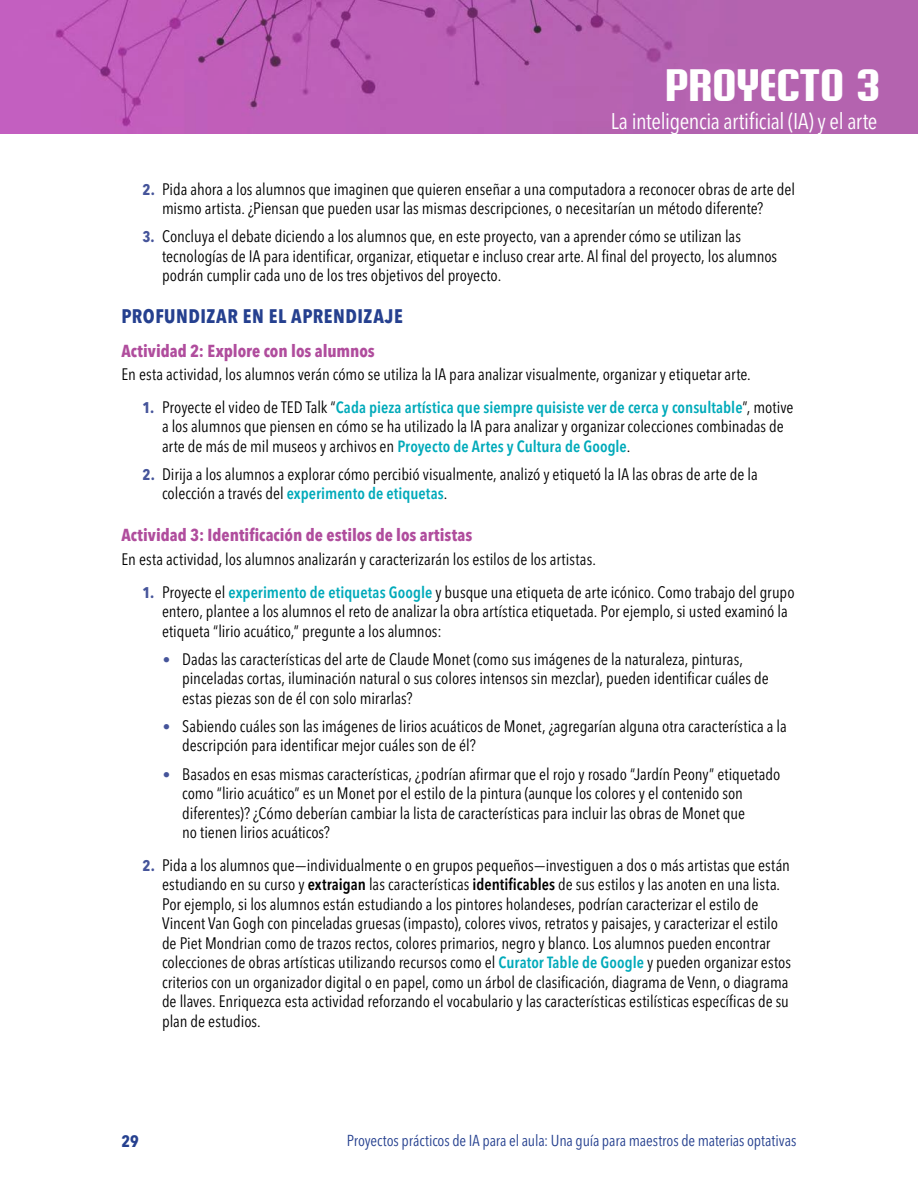
<style>
.page{position:relative;width:918px;height:1188px;background:#fff}
.page>*{position:absolute;margin:0;border:0;box-sizing:border-box;transform-origin:0 0}
.t1{font:700 45px "Briem Akademi Std";letter-spacing:-.005em;color:#fff}
.t2{font:condensed 22.5px "Avenir Next LT Pro";letter-spacing:-.015em;color:#fff}
.t3{font:700 condensed 19.5px "Avenir Next LT Pro";letter-spacing:.025em;color:#25408f}
.t4{font:700 condensed 17.25px "Avenir Next LT Pro";color:#b04d9d}
.t5{font:condensed 16.5px/19.5px "Avenir Next LT Pro";color:#000}
.t6{font:700 condensed 16.5px "Avenir Next LT Pro";color:#25408f}
.t7{font:600 condensed 16.2px "Avenir Next LT Pro";color:#00aaba}
.t8{font:condensed 15.75px "Avenir Next LT Pro";letter-spacing:-.005em;color:#25408f}
.s1{font-weight:700;font-size:15.3px;color:#45549a}
.s2{font-weight:400;font-size:16.5px;color:#000}
.s3{font-weight:600;font-size:16.2px;color:#00aaba}
.s4{font-size:15px;color:#45549a}
.s5{font-weight:600;font-size:16.2px}
</style>
<div class="page">
<img style="left:0;top:0;width:918px;height:134px">
<h1 class="t1" style="left:665px;top:60px;width:217px">PROYECTO 3</h1>
<h2 class="t2" style="left:611px;top:107px;width:268px">La inteligencia artificial (IA) y el arte</h2>
<p class="t5" style="left:162px;top:179px;width:635px;text-indent:-19px"><span class="s1">2.</span> Pida ahora a los alumnos que imaginen que quieren enseñar a una computadora a reconocer obras de arte del mismo artista. ¿Piensan que pueden usar las mismas descripciones, o necesitarían un método diferente?</p>
<p class="t5" style="left:162px;top:227px;width:617px;text-indent:-19px"><span class="s1">3.</span> Concluya el debate diciendo a los alumnos que, en este proyecto, van a aprender cómo se utilizan las tecnologías de IA para identificar, organizar, etiquetar e incluso crear arte. Al final del proyecto, los alumnos podrán cumplir cada uno de los tres objetivos del proyecto.</p>
<p class="t3" style="left:122px;top:304px;width:283px">PROFUNDIZAR EN EL APRENDIZAJE</p>
<p class="t4" style="left:122px;top:340px;width:255px">Actividad 2: Explore con los alumnos</p>
<p class="t5" style="left:122px;top:365px;width:631px">En esta actividad, los alumnos verán cómo se utiliza la IA para analizar visualmente, organizar y etiquetar arte.</p>
<p class="t7" style="left:143px;top:397px;width:652px"><span class="s1">1.</span> <span class="s2">Proyecte el video de TED Talk “</span>Cada pieza artística que siempre quisiste ver de cerca y consultable<span class="s2">”, motive</span></p>
<p class="t5" style="left:162px;top:417px;width:623px">a los alumnos que piensen en cómo se ha utilizado la IA para analizar y organizar colecciones combinadas de arte de más de mil museos y archivos en <span class="s3">Proyecto de Artes y Cultura de Google</span>.</p>
<p class="t5" style="left:143px;top:464px;width:617px"><span class="s1">2.</span> Dirija a los alumnos a explorar cómo percibió visualmente, analizó y etiquetó la IA las obras de arte de la</p>
<p class="t7" style="left:162px;top:484px;width:287px"><span class="s2">colección a través del</span> experimento de etiquetas<span class="s2">.</span></p>
<p class="t4" style="left:122px;top:525px;width:352px">Actividad 3: Identificación de estilos de los artistas</p>
<p class="t5" style="left:122px;top:550px;width:476px">En esta actividad, los alumnos analizarán y caracterizarán los estilos de los artistas.</p>
<p class="t5" style="left:162px;top:582px;width:634px;text-indent:-19px"><span class="s1">1.</span> Proyecte el <span class="s3">experimento de etiquetas Google</span> y busque una etiqueta de arte icónico. Como trabajo del grupo entero, plantee a los alumnos el reto de analizar la obra artística etiquetada. Por ejemplo, si usted examinó la etiqueta “lirio acuático,” pregunte a los alumnos:</p>
<p class="t5" style="left:182px;top:649px;width:588px;text-indent:-19px"><span class="s4">•</span> Dadas las características del arte de Claude Monet (como sus imágenes de la naturaleza, pinturas, pinceladas cortas, iluminación natural o sus colores intensos sin mezclar), pueden identificar cuáles de estas piezas son de él con solo mirarlas?</p>
<p class="t5" style="left:182px;top:716px;width:606px;text-indent:-19px"><span class="s4">•</span> Sabiendo cuáles son las imágenes de lirios acuáticos de Monet, ¿agregarían alguna otra característica a la descripción para identificar mejor cuáles son de él?</p>
<p class="t5" style="left:182px;top:764px;width:600px;text-indent:-19px"><span class="s4">•</span> Basados en esas mismas características, ¿podrían afirmar que el rojo y rosado “Jardín Peony” etiquetado como “lirio acuático” es un Monet por el estilo de la pintura (aunque los colores y el contenido son diferentes)? ¿Cómo deberían cambiar la lista de características para incluir las obras de Monet que<br>no tienen lirios acuáticos?</p>
<p class="t5" style="left:162px;top:855px;width:631px;text-indent:-19px"><span class="s1">2.</span> Pida a los alumnos que—individualmente o en grupos pequeños—investiguen a dos o más artistas que están estudiando en su curso y <span class="s5">extraigan</span> las características <span class="s5">identificables</span> de sus estilos y las anoten en una lista.<br>Por ejemplo, si los alumnos están estudiando a los pintores holandeses, podrían caracterizar el estilo de Vincent Van Gogh con pinceladas gruesas (impasto), colores vivos, retratos y paisajes, y caracterizar el estilo de Piet Mondrian como de trazos rectos, colores primarios, negro y blanco. Los alumnos pueden encontrar colecciones de obras artísticas utilizando recursos como el <span class="s3">Curator Table de Google</span> y pueden organizar estos criterios con un organizador digital o en papel, como un árbol de clasificación, diagrama de Venn, o diagrama de llaves. Enriquezca esta actividad reforzando el vocabulario y las características estilísticas específicas de su plan de estudios.</p>
<p class="t6" style="left:122px;top:1132px;width:19px">29</p>
<p class="t8" style="left:347px;top:1131px;width:451px">Proyectos prácticos de IA para el aula: Una guía para maestros de materias optativas</p>
</div>
